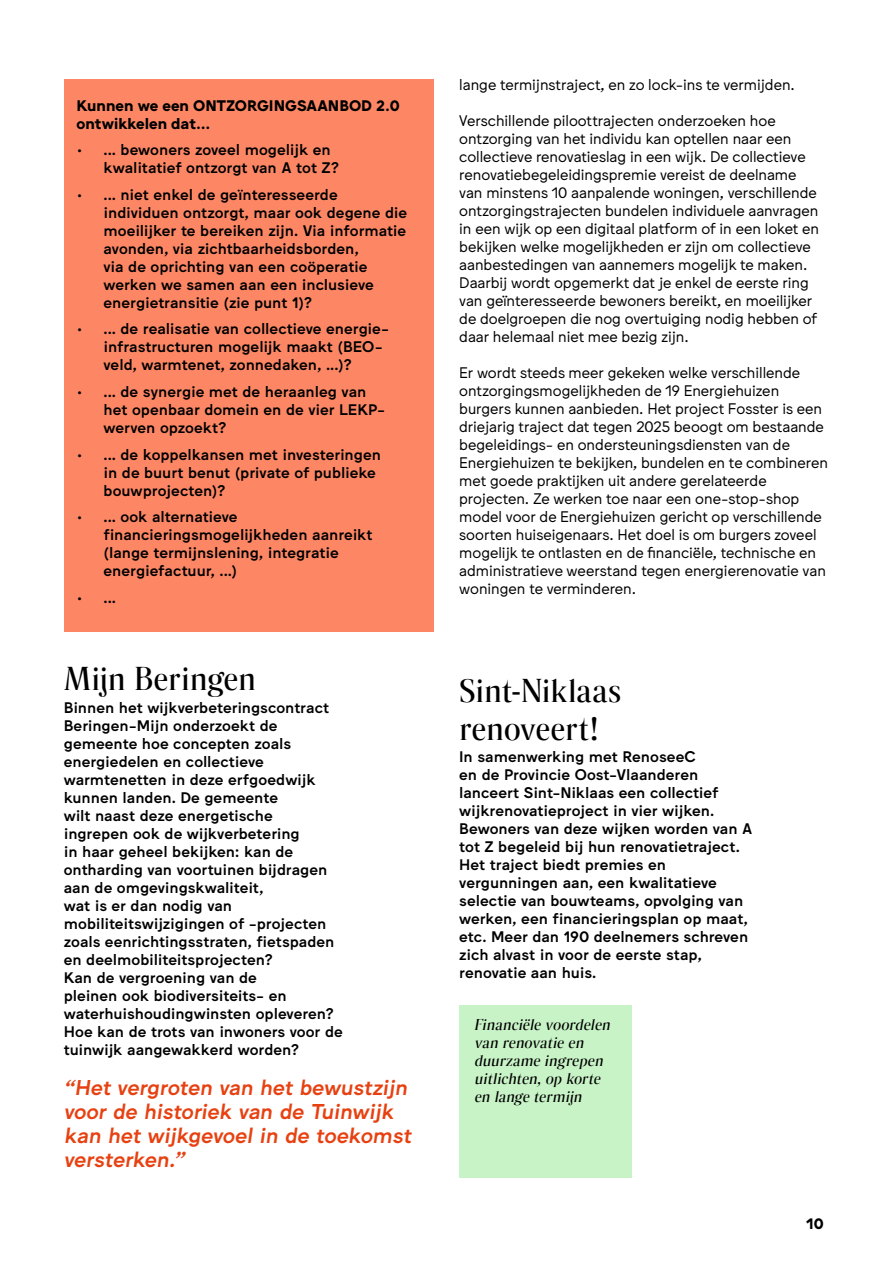
<style>
.page{position:relative;width:893px;height:1263px;background:#fff}
.page>*{position:absolute;margin:0;border:0;box-sizing:border-box;transform-origin:0 0}
.SMALL_SMALL_TITLE{font:500 31.5px/37.8px "Rando Display";letter-spacing:-.01em;color:#000}
.Quote_small{font:500 21px/24px "Jungka";color:#e74111}
.Body_text_voorbeeld{font:500 15px/18px "Jungka";letter-spacing:-.005em;color:#000}
.Body_text{font:15px/18px "Jungka";color:#000}
.Post-it{font:italic 500 15px/18px "Rando Display";color:#000}
.Body_text-2{font:700 15px/18px "Jungka";letter-spacing:.005em;color:#000}
</style>
<div class="page">
<div style="left:459px;top:1006px;width:172px;height:172px;background:#c8f3c6"></div>
<div style="left:64px;top:79px;width:370px;height:552px;background:#fd8765"></div>
<p class="Body_text-2" style="left:77px;top:97px;width:325px">Kunnen we een ONTZORGINGSAANBOD 2.0 ontwikkelen dat...</p>
<p class="Body_text_voorbeeld" style="left:104px;top:141px;width:237px;text-indent:-27px">• ... bewoners zoveel mogelijk en kwalitatief ontzorgt van A tot Z?</p>
<p class="Body_text_voorbeeld" style="left:104px;top:186px;width:305px;text-indent:-27px">• ... niet enkel de geïnteresseerde individuen ontzorgt, maar ook degene die moeilijker te bereiken zijn. Via informatie avonden, via zichtbaarheidsborden,<br>via de oprichting van een coöperatie werken we samen aan een inclusieve energietransitie (zie punt 1)?</p>
<p class="Body_text_voorbeeld" style="left:104px;top:320px;width:287px;text-indent:-27px">• ... de realisatie van collectieve energie&shy;infrastructuren mogelijk maakt (BEO&shy;veld, warmtenet, zonnedaken, ...)?</p>
<p class="Body_text_voorbeeld" style="left:104px;top:383px;width:283px;text-indent:-27px">• ... de synergie met de heraanleg van het openbaar domein en de vier LEKP&shy;werven opzoekt?</p>
<p class="Body_text_voorbeeld" style="left:104px;top:445px;width:279px;text-indent:-27px">• ... de koppelkansen met investeringen in de buurt benut (private of publieke bouwprojecten)?</p>
<p class="Body_text_voorbeeld" style="left:104px;top:508px;width:271px;text-indent:-27px">• ... ook alternatieve financieringsmogelijkheden aanreikt (lange termijnslening, integratie energiefactuur, ...)</p>
<p class="Body_text_voorbeeld" style="left:77px;top:588px;width:41px">• ...</p>
<p class="SMALL_SMALL_TITLE" style="left:64px;top:659px;width:194px">Mijn Beringen</p>
<p class="Body_text_voorbeeld" style="left:64px;top:698px;width:281px">Binnen het wijkverbeteringscontract<br>Beringen-Mijn onderzoekt de gemeente hoe concepten zoals energiedelen en collectieve warmtenetten in deze erfgoedwijk kunnen landen. De gemeente<br>wilt naast deze energetische<br>ingrepen ook de wijkverbetering<br>in haar geheel bekijken: kan de ontharding van voortuinen bijdragen aan de omgevingskwaliteit,<br>wat is er dan nodig van mobiliteitswijzigingen of -projecten zoals eenrichtingsstraten, fietspaden en deelmobiliteitsprojecten?<br>Kan de vergroening van de<br>pleinen ook biodiversiteits- en waterhuishoudingwinsten opleveren?<br>Hoe kan de trots van inwoners voor de tuinwijk aangewakkerd worden?</p>
<p class="Quote_small" style="left:64px;top:1075px;width:353px">“Het vergroten van het bewustzijn voor de historiek van de Tuinwijk kan het wijkgevoel in de toekomst versterken.”</p>
<p class="Body_text" style="left:459px;top:75px;width:337px">lange termijnstraject, en zo lock-ins te vermijden.</p>
<p class="Body_text" style="left:459px;top:111px;width:361px">Verschillende piloottrajecten onderzoeken hoe ontzorging van het individu kan optellen naar een collectieve renovatieslag in een wijk. De collectieve renovatiebegeleidingspremie vereist de deelname van minstens 10 aanpalende woningen, verschillende ontzorgingstrajecten bundelen individuele aanvragen in een wijk op een digitaal platform of in een loket en bekijken welke mogelijkheden er zijn om collectieve aanbestedingen van aannemers mogelijk te maken.<br>Daarbij wordt opgemerkt dat je enkel de eerste ring van geïnteresseerde bewoners bereikt, en moeilijker de doelgroepen die nog overtuiging nodig hebben of daar helemaal niet mee bezig zijn.</p>
<p class="Body_text" style="left:459px;top:363px;width:370px">Er wordt steeds meer gekeken welke verschillende ontzorgingsmogelijkheden de 19 Energiehuizen burgers kunnen aanbieden. Het project Fosster is een driejarig traject dat tegen 2025 beoogt om bestaande begeleidings- en ondersteuningsdiensten van de Energiehuizen te bekijken, bundelen en te combineren met goede praktijken uit andere gerelateerde projecten. Ze werken toe naar een one-stop-shop model voor de Energiehuizen gericht op verschillende soorten huiseigenaars. Het doel is om burgers zoveel mogelijk te ontlasten en de financiële, technische en administratieve weerstand tegen energierenovatie van woningen te verminderen.</p>
<p class="SMALL_SMALL_TITLE" style="left:459px;top:671px;width:164px">Sint-Niklaas renoveert!</p>
<p class="Body_text_voorbeeld" style="left:459px;top:748px;width:295px">In samenwerking met RenoseeC<br>en de Provincie Oost-Vlaanderen lanceert Sint-Niklaas een collectief wijkrenovatieproject in vier wijken.<br>Bewoners van deze wijken worden van A tot Z begeleid bij hun renovatietraject.<br>Het traject biedt premies en vergunningen aan, een kwalitatieve selectie van bouwteams, opvolging van werken, een financieringsplan op maat, etc. Meer dan 190 deelnemers schreven zich alvast in voor de eerste stap, renovatie aan huis.</p>
<p class="Post-it" style="left:474px;top:1015px;width:141px">Financiële voordelen van renovatie en duurzame ingrepen uitlichten,op korte en lange termijn</p>
<p class="Body_text-2" style="left:806px;top:1215px;width:19px">10</p>
</div>
